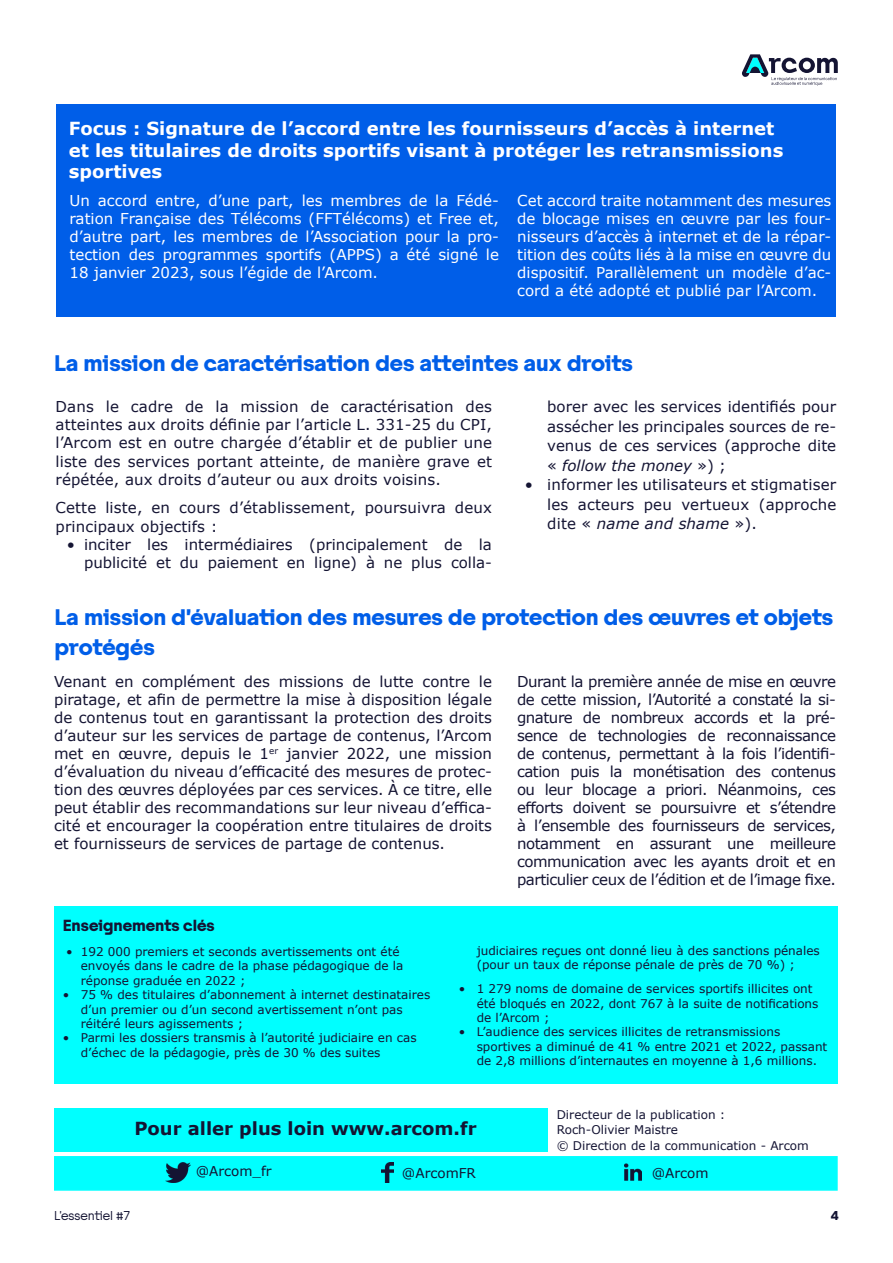
<style>
.page{position:relative;width:893px;height:1263px;background:#fff}
.page>*{position:absolute;margin:0;border:0;box-sizing:border-box;transform-origin:0 0}
.t1{font:700 21px/30px "Tosh";color:#005ee8}
.t2{font:700 18px/21.6px "Verdana";color:#fff}
.t3{font:700 18px "Verdana";color:#141433}
.t4{font:15px/18px "Verdana";color:#141433;text-align:justify}
.t5{font:15px/18px "Verdana";color:#fff;text-align:justify}
.t6{font:700 15px "Tosh";color:#141433}
.t7{font:13.5px "Verdana";color:#141433}
.t8{font:12px/14.4px "Verdana";color:#141433}
.t9{font:12px "Tosh";color:#141433}
.t10{font:700 12px "Tosh";color:#141433}
.s1{font-style:italic}
</style>
<div class="page">
<div style="left:57px;top:104px;width:779px;height:213px;background:#005ee8"></div>
<svg style="left:742px;top:54px;width:96px;height:31px"></svg>
<div style="left:54px;top:1108px;width:495px;height:44px;background:#0ff"></div>
<div style="left:54px;top:1156px;width:784px;height:35px;background:#0ff;border:2px solid #0ff"></div>
<img style="left:166px;top:1162px;width:25px;height:20px">
<img style="left:382px;top:1162px;width:11px;height:20px">
<img style="left:625px;top:1164px;width:16px;height:16px">
<div style="left:548px;top:1105px;width:291px;height:49px;background:#fff"></div>
<div style="left:54px;top:906px;width:784px;height:177px;background:#0ff"></div>
<p class="t2" style="left:69px;top:117px;width:716px">Focus : Signature de l’accord entre les fournisseurs d’accès à internet et les titulaires de droits sportifs visant à protéger les retransmissions sportives</p>
<p class="t5" style="left:70px;top:191px;width:431px">Un accord entre, d’une part, les membres de la Fédé&shy;ration Française des Télécoms (FFTélécoms) et Free et, d’autre part, les membres de l’Association pour la pro&shy;tection des programmes sportifs (APPS) a été signé le 18 janvier 2023, sous l’égide de l’Arcom.</p>
<p class="t5" style="left:517px;top:191px;width:316px">Cet accord traite notamment des mesures de blocage mises en œuvre par les four&shy;nisseurs d’accès à internet et de la répar&shy;tition des coûts liés à la mise en œuvre du dispositif. Parallèlement un modèle d’ac&shy;cord a été adopté et publié par l’Arcom.</p>
<p class="t1" style="left:54px;top:348px;width:580px">La mission de caractérisation des atteintes aux droits</p>
<p class="t4" style="left:56px;top:398px;width:438px">Dans le cadre de la mission de caractérisation des atteintes aux droits définie par l’article L. 331-25 du CPI, l’Arcom est en outre chargée d’établir et de publier une liste des services portant atteinte, de manière grave et répétée, aux droits d’auteur ou aux droits voisins.</p>
<p class="t4" style="left:56px;top:499px;width:438px">Cette liste, en cours d’établissement, poursuivra deux principaux objectifs :</p>
<p class="t4" style="left:67px;top:535px;width:427px;text-align:right">• inciter les intermédiaires (principalement de la publicité et du paiement en ligne) à ne plus colla-</p>
<p class="t4" style="left:547px;top:397px;width:290px;line-height:19.5px">borer avec les services identifiés pour assécher les principales sources de re&shy;venus de ces services (approche dite « <span class="s1">follow the money</span> ») ;</p>
<p class="t4" style="left:547px;top:475px;width:290px;line-height:19.5px;text-indent:-22px">• informer les utilisateurs et stigmatiser les acteurs peu vertueux (approche dite « <span class="s1">name and shame</span> »).</p>
<p class="t1" style="left:55px;top:602px;width:780px">La mission d’évaluation des mesures de protection des œuvres et objets protégés</p>
<p class="t4" style="left:54px;top:672px;width:439px">Venant en complément des missions de lutte contre le piratage, et afin de permettre la mise à disposition légale de contenus tout en garantissant la protection des droits d’auteur sur les services de partage de contenus, l’Arcom met en œuvre, depuis le 1<sup>er</sup> janvier 2022, une mission d’évaluation du niveau d’efficacité des mesures de protec&shy;tion des œuvres déployées par ces services. À ce titre, elle peut établir des recommandations sur leur niveau d’effica&shy;cité et encourager la coopération entre titulaires de droits et fournisseurs de services de partage de contenus.</p>
<p class="t4" style="left:517px;top:672px;width:320px">Durant la première année de mise en œuvre de cette mission, l’Autorité a constaté la si&shy;gnature de nombreux accords et la pré&shy;sence de technologies de reconnaissance de contenus, permettant à la fois l’identifi&shy;cation puis la monétisation des contenus ou leur blocage a priori. Néanmoins, ces efforts doivent se poursuivre et s’étendre à l’ensemble des fournisseurs de services, notamment en assurant une meilleure communication avec les ayants droit et en particulier ceux de l’édition et de l’image fixe.</p>
<p class="t6" style="left:63px;top:914px;width:153px">Enseignements clés</p>
<p class="t8" style="left:81px;top:944px;width:324px;text-indent:-15px">• 192 000 premiers et seconds avertissements ont été envoyés dans le cadre de la phase pédagogique de la réponse graduée en 2022 ;</p>
<p class="t8" style="left:81px;top:987px;width:351px;text-indent:-18px">• 75 % des titulaires d’abonnement à internet destinataires d’un premier ou d’un second avertissement n’ont pas réitéré leurs agissements ;</p>
<p class="t8" style="left:81px;top:1031px;width:337px;text-indent:-18px">• Parmi les dossiers transmis à l’autorité judiciaire en cas d’échec de la pédagogie, près de 30 % des suites</p>
<p class="t8" style="left:477px;top:943px;width:345px">judiciaires reçues ont donné lieu à des sanctions pénales (pour un taux de réponse pénale de près de 70 %) ;</p>
<p class="t8" style="left:477px;top:981px;width:343px;text-indent:-18px">• 1 279 noms de domaine de services sportifs illicites ont été bloqués en 2022, dont 767 à la suite de notifications de l’Arcom ;</p>
<p class="t8" style="left:477px;top:1025px;width:352px;text-indent:-18px">• L’audience des services illicites de retransmissions sportives a diminué de 41 % entre 2021 et 2022, passant de 2,8 millions d’internautes en moyenne à 1,6 millions.</p>
<p class="t8" style="left:557px;top:1107px;width:170px">Directeur de la publication :</p>
<p class="t8" style="left:557px;top:1122px;width:123px">Roch-Olivier Maistre</p>
<p class="t8" style="left:557px;top:1138px;width:254px">© Direction de la communication - Arcom</p>
<p class="t3" style="left:134px;top:1116px;width:344px">Pour aller plus loin www.arcom.fr</p>
<p class="t7" style="left:402px;top:1164px;width:76px">@ArcomFR</p>
<p class="t7" style="left:652px;top:1164px;width:58px">@Arcom</p>
<p class="t7" style="left:196px;top:1162px;width:77px">@Arcom_fr</p>
<p class="t9" style="left:54px;top:1208px;width:77px">L’essentiel #7</p>
<p class="t10" style="left:831px;top:1207px;width:9px">4</p>
</div>
